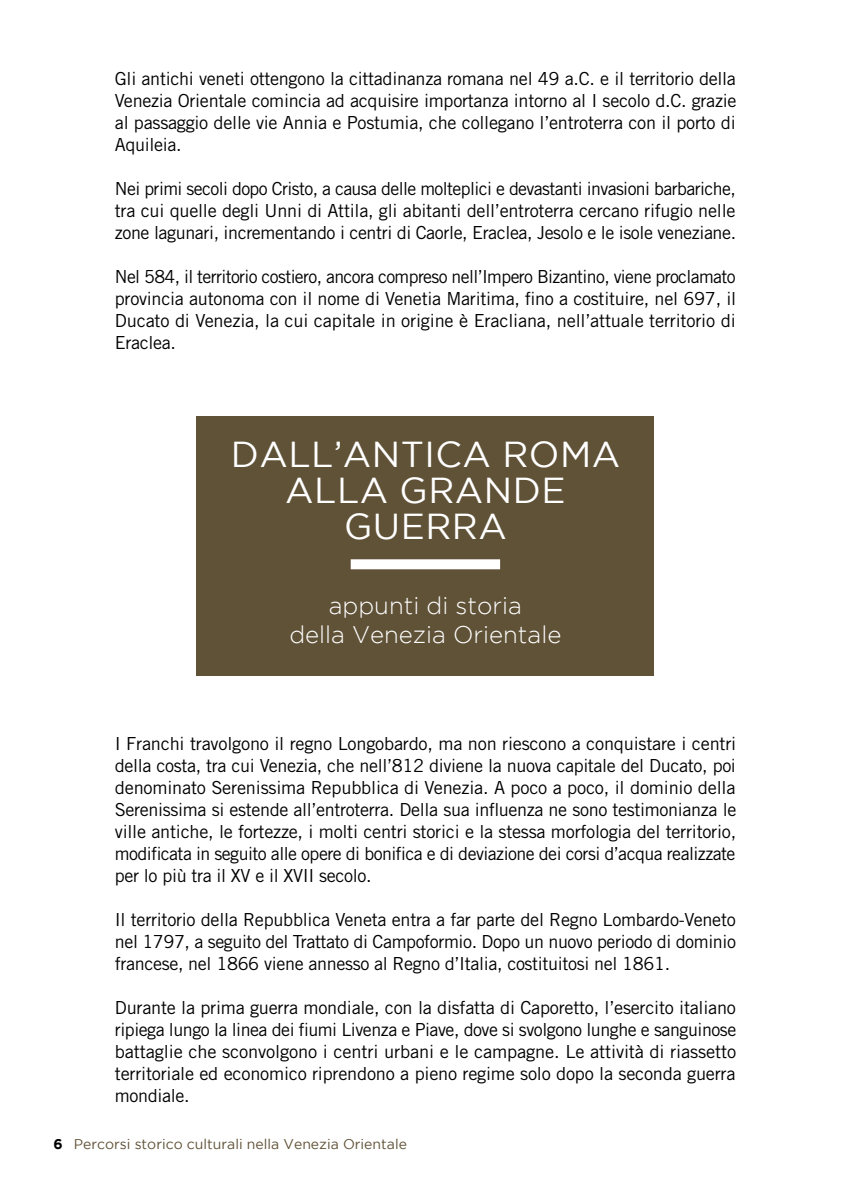
<style>
.page{position:relative;width:851px;height:1191px;background:#fff}
.page>*{position:absolute;margin:0;border:0;box-sizing:border-box;transform-origin:0 0}
.t1{font:36px/36px "Gotham";letter-spacing:.015em;color:#fff;text-align:center}
.t2{font:300 24px/28.8px "Gotham";color:#fff;text-align:center}
.t3{font:18px/22px "Trade Gothic LT Std";letter-spacing:-.02em;color:#000;text-align:justify}
.t4{font:14px "Gotham";color:#605237}
.s1{font-weight:700;color:#000}
</style>
<div class="page">
<div style="left:197px;top:415px;width:457px;height:260px;background:#605237"></div>
<div style="left:350px;top:559px;width:150px;height:10px;background:#fff"></div>
<p class="t3" style="left:115px;top:67px;width:623px">Gli antichi veneti ottengono la cittadinanza romana nel 49 a.C. e il territorio della Venezia Orientale comincia ad acquisire importanza intorno al I secolo d.C. grazie al passaggio delle vie Annia e Postumia, che collegano l’entroterra con il porto di Aquileia.</p>
<p class="t3" style="left:115px;top:177px;width:622px">Nei primi secoli dopo Cristo, a causa delle molteplici e devastanti invasioni barbariche, tra cui quelle degli Unni di Attila, gli abitanti dell’entroterra cercano rifugio nelle zone lagunari, incrementando i centri di Caorle, Eraclea, Jesolo e le isole veneziane.</p>
<p class="t3" style="left:115px;top:265px;width:622px">Nel 584, il territorio costiero, ancora compreso nell’Impero Bizantino, viene proclamato provincia autonoma con il nome di Venetia Maritima, fino a costituire, nel 697, il Ducato di Venezia, la cui capitale in origine è Eracliana, nell’attuale territorio di Eraclea.</p>
<h1 class="t1" style="left:231px;top:435px;width:391px">dall’antica roma alla grande guerra</h1>
<h2 class="t2" style="left:289px;top:590px;width:273px">appunti di storia<br>della Venezia Orientale</h2>
<p class="t3" style="left:115px;top:732px;width:623px">I Franchi travolgono il regno Longobardo, ma non riescono a conquistare i centri della costa, tra cui Venezia, che nell’812 diviene la nuova capitale del Ducato, poi denominato Serenissima Repubblica di Venezia. A poco a poco, il dominio della Serenissima si estende all’entroterra. Della sua influenza ne sono testimonianza le ville antiche, le fortezze, i molti centri storici e la stessa morfologia del territorio, modificata in seguito alle opere di bonifica e di deviazione dei corsi d’acqua realizzate per lo più tra il XV e il XVII secolo.</p>
<p class="t3" style="left:115px;top:908px;width:622px">Il territorio della Repubblica Veneta entra a far parte del Regno Lombardo-Veneto nel 1797, a seguito del Trattato di Campoformio. Dopo un nuovo periodo di dominio francese, nel 1866 viene annesso al Regno d’Italia, costituitosi nel 1861.</p>
<p class="t3" style="left:115px;top:996px;width:623px">Durante la prima guerra mondiale, con la disfatta di Caporetto, l’esercito italiano ripiega lungo la linea dei fiumi Livenza e Piave, dove si svolgono lunghe e sanguinose battaglie che sconvolgono i centri urbani e le campagne. Le attività di riassetto territoriale ed economico riprendono a pieno regime solo dopo la seconda guerra mondiale.</p>
<p class="t4" style="left:54px;top:1136px;width:355px"><span class="s1">6</span> Percorsi storico culturali nella Venezia Orientale</p>
</div>
